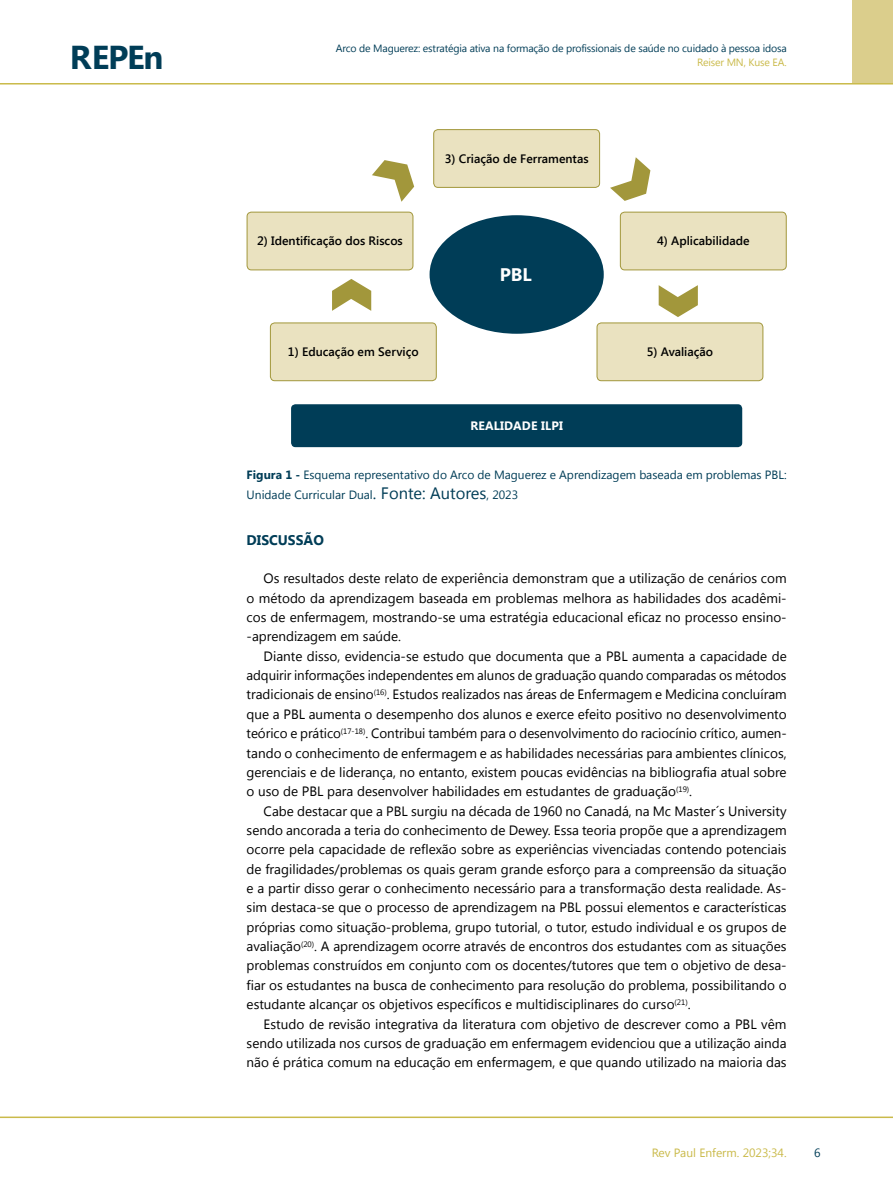
<style>
.page{position:relative;width:893px;height:1191px;background:#fff}
.page>*{position:absolute;margin:0;border:0;box-sizing:border-box;transform-origin:0 0}
.t1{font:700 33px "Segoe UI";letter-spacing:-.04em;color:#003d57}
.t2{font:700 18.15px "Segoe UI";color:#fff}
.t3{font:700 13.95px "Segoe UI";color:#003d57}
.t4{font:13.5px/19.4px "Segoe UI";color:#000;text-align:justify}
.t5{font:600 12.15px "Segoe UI";color:#000}
.t6{font:700 12.15px "Segoe UI";letter-spacing:.01em;color:#fff}
.t7{font:12px/19.4px "Segoe UI";color:#003d57}
.t8{font:12px "Segoe UI";color:#caba4a}
.t9{font:10.5px "Segoe UI";letter-spacing:-.015em;color:#003d57}
.t10{font:10.5px "Segoe UI";letter-spacing:-.015em;color:#caba4a}
.s1{font-weight:700}
.s2{font-size:16.5px}
</style>
<div class="page">
<hr style="left:0;top:1116px;width:893px;height:2px;background:#caba4a">
<div style="left:853px;top:0;width:40px;height:83px;background:#dbce8c"></div>
<hr style="left:0;top:83px;width:893px;height:1px;background:#caba4a">
<div style="left:291px;top:404px;width:451px;height:43px;background:#003d57;border-radius:4px"></div>
<div style="left:434px;top:130px;width:166px;height:57px;background:#eae2c0;border-radius:4px"></div>
<div style="left:433px;top:129px;width:167px;height:59px;border:1px solid #a2973b;border-radius:4px"></div>
<div style="left:247px;top:212px;width:166px;height:58px;background:#eae2c0;border-radius:4px"></div>
<div style="left:247px;top:212px;width:166px;height:58px;border:1px solid #a2973b;border-radius:4px"></div>
<div style="left:620px;top:212px;width:166px;height:58px;background:#eae2c0;border-radius:4px"></div>
<div style="left:620px;top:212px;width:167px;height:58px;border:1px solid #a2973b;border-radius:4px"></div>
<div style="left:270px;top:323px;width:166px;height:58px;background:#eae2c0;border-radius:4px"></div>
<div style="left:270px;top:322px;width:167px;height:59px;border:1px solid #a2973b;border-radius:4px"></div>
<div style="left:597px;top:323px;width:166px;height:58px;background:#eae2c0;border-radius:4px"></div>
<div style="left:597px;top:322px;width:166px;height:59px;border:1px solid #a2973b;border-radius:4px"></div>
<div style="left:430px;top:215px;width:174px;height:119px;background:#003d57;border-radius:50%"></div>
<svg style="left:332px;top:279px;width:39px;height:32px"></svg>
<svg style="left:659px;top:285px;width:39px;height:32px"></svg>
<svg style="left:610px;top:157px;width:40px;height:44px"></svg>
<svg style="left:372px;top:160px;width:42px;height:42px"></svg>
<h1 class="t1" style="left:70px;top:33px;width:95px">REPEn</h1>
<p class="t9" style="left:336px;top:41px;width:452px">Arco de Maguerez: estratégia ativa na formação de profissionais de saúde no cuidado à pessoa idosa</p>
<p class="t10" style="left:697px;top:55px;width:91px">Reiser MN, Kuse EA.</p>
<p class="t5" style="left:445px;top:150px;width:145px">3) Criação de Ferramentas</p>
<p class="t5" style="left:257px;top:233px;width:147px">2) Identificação dos Riscos</p>
<p class="t5" style="left:657px;top:233px;width:94px">4) Aplicabilidade</p>
<h2 class="t2" style="left:500px;top:262px;width:34px">PBL</h2>
<p class="t5" style="left:288px;top:343px;width:132px">1) Educação em Serviço</p>
<p class="t5" style="left:647px;top:343px;width:68px">5) Avaliação</p>
<p class="t6" style="left:470px;top:417px;width:94px">REALIDADE ILPI</p>
<p class="t7" style="left:247px;top:465px;width:542px"><span class="s1">Figura 1 -</span> Esquema representativo do Arco de Maguerez e Aprendizagem baseada em problemas PBL:<br>Unidade Curricular Dual<span class="s2">. Fonte: Autores</span>, 2023</p>
<p class="t3" style="left:247px;top:529px;width:79px">DISCUSSÃO</p>
<p class="t4" style="left:247px;top:568px;width:542px;text-indent:17px">Os resultados deste relato de experiência demonstram que a utilização de cenários com o método da aprendizagem baseada em problemas melhora as habilidades dos acadêmi&shy;cos de enfermagem, mostrando-se uma estratégia educacional eficaz no processo ensino--aprendizagem em saúde.</p>
<p class="t4" style="left:247px;top:645px;width:542px;text-indent:17px">Diante disso, evidencia-se estudo que documenta que a PBL aumenta a capacidade de adquirir informações independentes em alunos de graduação quando comparadas os métodos tradicionais de ensino<sup>(16)</sup>. Estudos realizados nas áreas de Enfermagem e Medicina concluíram que a PBL aumenta o desempenho dos alunos e exerce efeito positivo no desenvolvimento teórico e prático<sup>(17-18)</sup>. Contribui também para o desenvolvimento do raciocínio crítico, aumen&shy;tando o conhecimento de enfermagem e as habilidades necessárias para ambientes clínicos, gerenciais e de liderança, no entanto, existem poucas evidências na bibliografia atual sobre o uso de PBL para desenvolver habilidades em estudantes de graduação<sup>(19)</sup>.</p>
<p class="t4" style="left:247px;top:800px;width:542px;text-indent:17px">Cabe destacar que a PBL surgiu na década de 1960 no Canadá, na Mc Master´s University sendo ancorada a teria do conhecimento de Dewey. Essa teoria propõe que a aprendizagem ocorre pela capacidade de reflexão sobre as experiências vivenciadas contendo potenciais de fragilidades/problemas os quais geram grande esforço para a compreensão da situação e a partir disso gerar o conhecimento necessário para a transformação desta realidade. As&shy;sim destaca-se que o processo de aprendizagem na PBL possui elementos e características próprias como situação-problema, grupo tutorial, o tutor, estudo individual e os grupos de avaliação<sup>(20)</sup>. A aprendizagem ocorre através de encontros dos estudantes com as situações problemas construídos em conjunto com os docentes/tutores que tem o objetivo de desa&shy;fiar os estudantes na busca de conhecimento para resolução do problema, possibilitando o estudante alcançar os objetivos específicos e multidisciplinares do curso<sup>(21)</sup>.</p>
<p class="t4" style="left:247px;top:1013px;width:542px;text-indent:17px">Estudo de revisão integrativa da literatura com objetivo de descrever como a PBL vêm sendo utilizada nos cursos de graduação em enfermagem evidenciou que a utilização ainda não é prática comum na educação em enfermagem, e que quando utilizado na maioria das</p>
<p class="t8" style="left:652px;top:1144px;width:136px">Rev Paul Enferm. 2023;34.</p>
<p class="t7" style="left:814px;top:1142px;width:8px">6</p>
</div>
